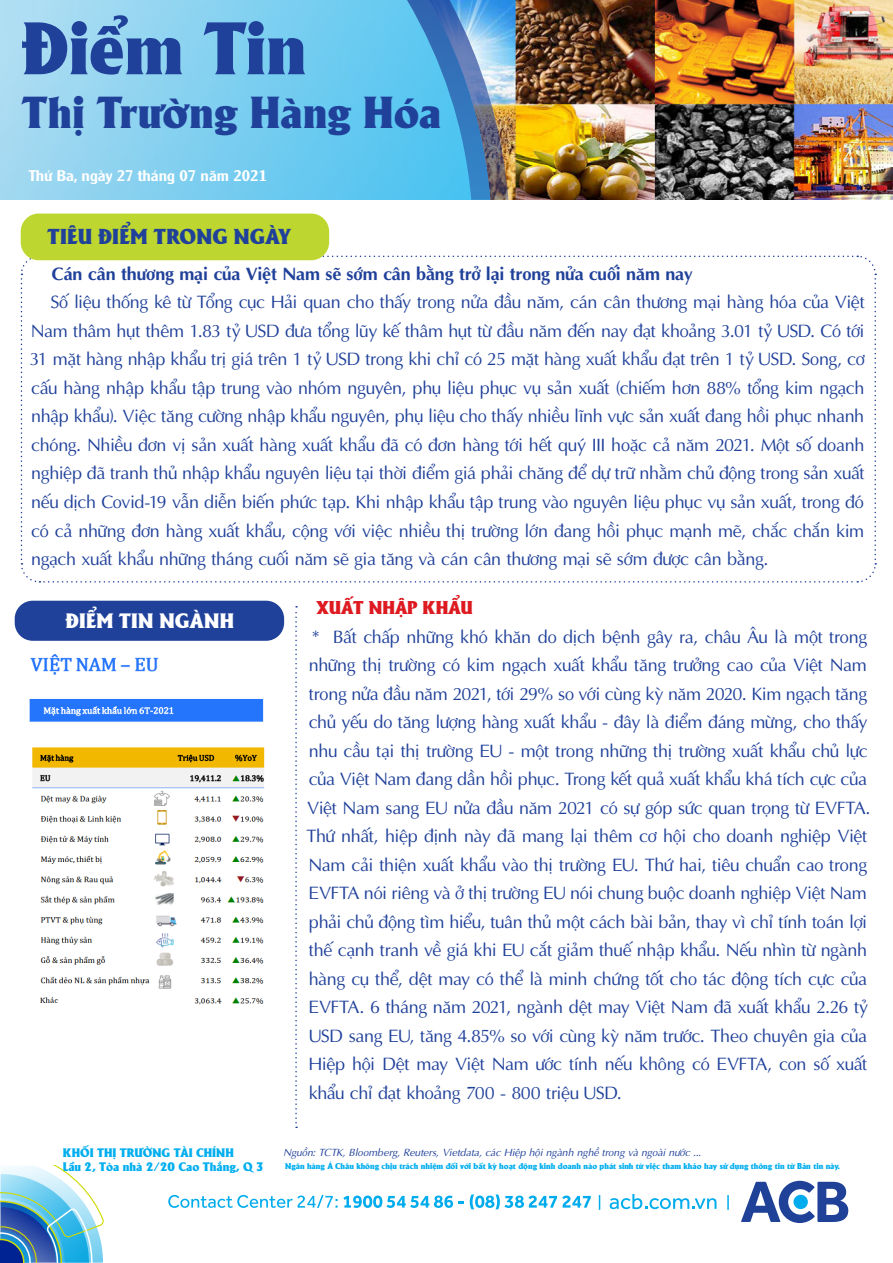
<style>
.page{position:relative;width:893px;height:1263px;background:#fff}
.page>*{position:absolute;margin:0;border:0;box-sizing:border-box;transform-origin:0 0}
.main_Title{font:72px "UTM Alberta Heavy";color:#20419a}
.main_Title-2{font:43.5px "UTM Alberta Heavy";color:#20419a}
.second_title{font:21px "UTM Alberta Heavy";letter-spacing:.005em;color:#20419a}
.second_title-2{font:20.25px "UTM Alberta Heavy";letter-spacing:.015em;color:#fff}
.text_cover{font:18px/28.5px "UTM Aptima";letter-spacing:-.025em;color:#20419a;text-align:justify}
.text_cover-2{font:700 18px "UTM Aptima";letter-spacing:-.01em;color:#20419a}
.text_cover-3{font:18px "UTM Alberta Heavy";color:#de1a21}
.t1{font:15px "UTM Alexander";color:#fff}
.main_intro{font:12px "UTM Alberta Heavy";color:#00aeef}
.text_cover-4{font:italic 10.5px "UTM Aptima";letter-spacing:-.01em;color:#20419a}
.t2{font:8.25px "UTM Alberta Heavy";color:#00aeef}
</style>
<div class="page">
<svg style="left:0;top:1165px;width:104px;height:98px"></svg>
<svg style="left:741px;top:1181px;width:107px;height:42px"></svg>
<svg style="left:599px;top:1195px;width:1px;height:15px"></svg>
<svg style="left:727px;top:1195px;width:2px;height:15px"></svg>
<svg style="left:168px;top:1195px;width:296px;height:13px"></svg>
<svg style="left:470px;top:1194px;width:121px;height:15px"></svg>
<svg style="left:610px;top:1194px;width:106px;height:15px"></svg>
<img style="left:522px;top:0;width:371px;height:200px">
<svg style="left:20px;top:255px;width:857px;height:328px"></svg>
<div style="left:15px;top:601px;width:269px;height:40px;background:#20419a;border-radius:18px"></div>
<img style="left:508px;top:0;width:14px;height:200px">
<svg style="left:0;top:0;width:407px;height:200px;background:#83d0f0"></svg>
<img style="left:407px;top:0;width:101px;height:200px">
<svg style="left:295px;top:606px;width:2px;height:522px"></svg>
<div style="left:21px;top:214px;width:308px;height:46px;background:#bed630;border-radius:18px"></div>
<img style="left:29px;top:654px;width:236px;height:351px">
<p class="main_Title" style="left:22px;top:-5px;width:286px">Điểm Tin</p>
<p class="main_Title-2" style="left:22px;top:80px;width:421px">Thị Trường Hàng Hóa</p>
<p class="t1" style="left:29px;top:164px;width:240px">Thứ Ba, ngày 27 tháng 07 năm 2021</p>
<p class="second_title" style="left:47px;top:221px;width:245px">TIÊU ĐIỂM TRONG NGÀY</p>
<p class="text_cover-2" style="left:52px;top:260px;width:642px">Cán cân thương mại của Việt Nam sẽ sớm cân bằng trở lại trong nửa cuối năm nay</p>
<p class="text_cover" style="left:30px;top:287px;width:837px;text-indent:21px">Số liệu thống kê từ Tổng cục Hải quan cho thấy trong nửa đầu năm, cán cân thương mại hàng hóa của Việt Nam thâm hụt thêm 1.83 tỷ USD đưa tổng lũy kế thâm hụt từ đầu năm đến nay đạt khoảng 3.01 tỷ USD. Có tới 31 mặt hàng nhập khẩu trị giá trên 1 tỷ USD trong khi chỉ có 25 mặt hàng xuất khẩu đạt trên 1 tỷ USD. Song, cơ cấu hàng nhập khẩu tập trung vào nhóm nguyên, phụ liệu phục vụ sản xuất (chiếm hơn 88% tổng kim ngạch nhập khẩu). Việc tăng cường nhập khẩu nguyên, phụ liệu cho thấy nhiều lĩnh vực sản xuất đang hồi phục nhanh chóng. Nhiều đơn vị sản xuất hàng xuất khẩu đã có đơn hàng tới hết quý III hoặc cả năm 2021. Một số doanh nghiệp đã tranh thủ nhập khẩu nguyên liệu tại thời điểm giá phải chăng để dự trữ nhằm chủ động trong sản xuất nếu dịch Covid-19 vẫn diễn biến phức tạp. Khi nhập khẩu tập trung vào nguyên liệu phục vụ sản xuất, trong đó có cả những đơn hàng xuất khẩu, cộng với việc nhiều thị trường lớn đang hồi phục mạnh mẽ, chắc chắn kim ngạch xuất khẩu những tháng cuối năm sẽ gia tăng và cán cân thương mại sẽ sớm được cân bằng.</p>
<p class="second_title-2" style="left:66px;top:606px;width:170px">ĐIỂM TIN NGÀNH</p>
<p class="main_intro" style="left:63px;top:1143px;width:172px">KHỐI THỊ TRƯỜNG TÀI CHÍNH</p>
<p class="main_intro" style="left:63px;top:1158px;width:202px">Lầu 2, Tòa nhà 2/20 Cao Thắng, Q 3</p>
<p class="text_cover-3" style="left:317px;top:594px;width:158px">XUẤT NHẬP KHẨU</p>
<p class="text_cover" style="left:306px;top:621px;width:566px;text-align:left;text-indent:6px">* Bất chấp những khó khăn do dịch bệnh gây ra, châu Âu là một trong những thị trường có kim ngạch xuất khẩu tăng trưởng cao của Việt Nam trong nửa đầu năm 2021, tới 29% so với cùng kỳ năm 2020. Kim ngạch tăng chủ yếu do tăng lượng hàng xuất khẩu - đây là điểm đáng mừng, cho thấy nhu cầu tại thị trường EU - một trong những thị trường xuất khẩu chủ lực của Việt Nam đang dần hồi phục. Trong kết quả xuất khẩu khá tích cực của Việt Nam sang EU nửa đầu năm 2021 có sự góp sức quan trọng từ EVFTA.<br>Thứ nhất, hiệp định này đã mang lại thêm cơ hội cho doanh nghiệp Việt Nam cải thiện xuất khẩu vào thị trường EU. Thứ hai, tiêu chuẩn cao trong EVFTA nói riêng và ở thị trường EU nói chung buộc doanh nghiệp Việt Nam phải chủ động tìm hiểu, tuân thủ một cách bài bản, thay vì chỉ tính toán lợi thế cạnh tranh về giá khi EU cắt giảm thuế nhập khẩu. Nếu nhìn từ ngành hàng cụ thể, dệt may có thể là minh chứng tốt cho tác động tích cực của EVFTA. 6 tháng năm 2021, ngành dệt may Việt Nam đã xuất khẩu 2.26 tỷ USD sang EU, tăng 4.85% so với cùng kỳ năm trước. Theo chuyên gia của Hiệp hội Dệt may Việt Nam ước tính nếu không có EVFTA, con số xuất khẩu chỉ đạt khoảng 700 - 800 triệu USD.</p>
<p class="text_cover-4" style="left:283px;top:1144px;width:420px">Nguồn: TCTK, Bloomberg, Reuters, Vietdata, các Hiệp hội ngành nghề trong và ngoài nước ...</p>
<p class="t2" style="left:285px;top:1160px;width:556px">Ngân hàng Á Châu không chịu trách nhiệm đối với bất kỳ hoạt động kinh doanh nào phát sinh từ việc tham khảo hay sử dụng thông tin từ Bản tin này.</p>
</div>
